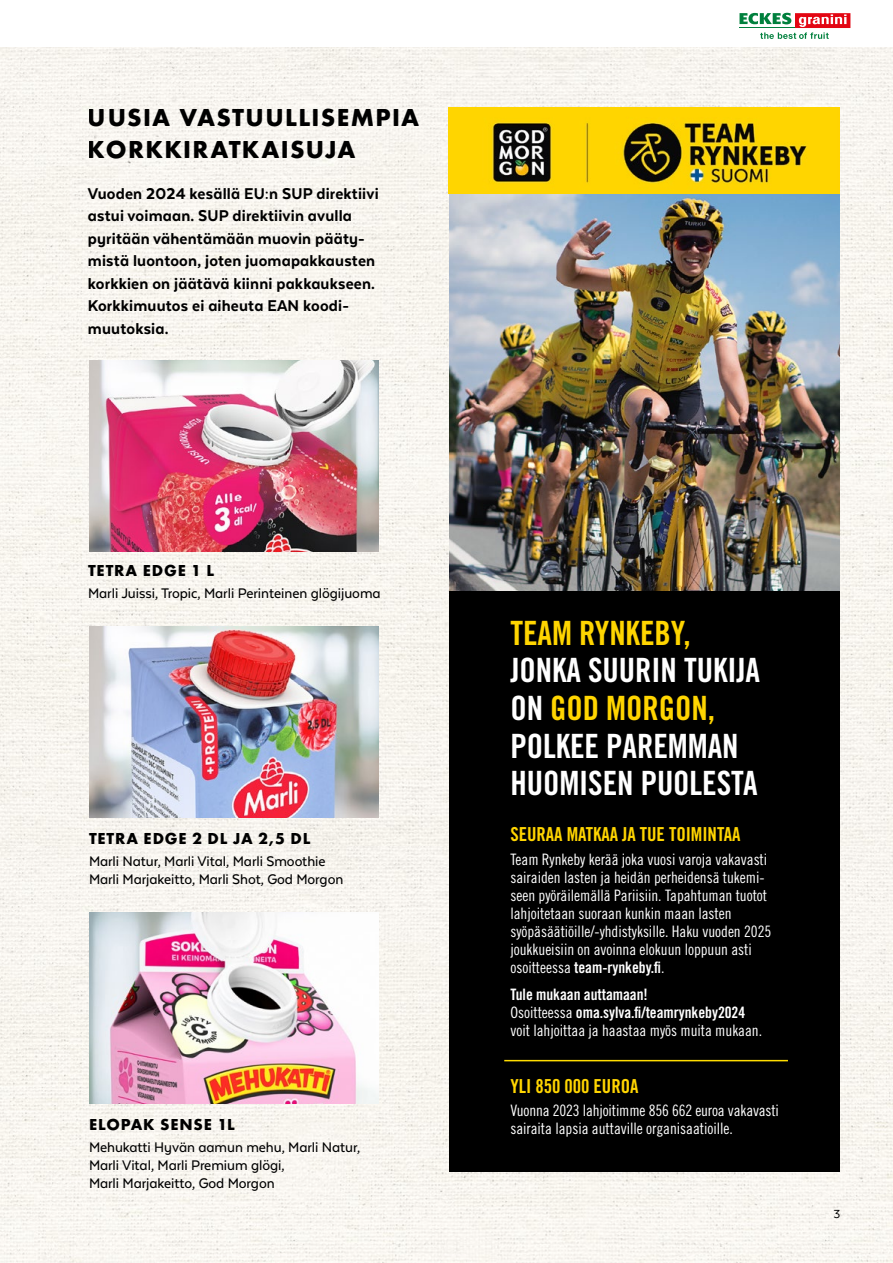
<style>
.page{position:relative;width:893px;height:1263px;background:#fff}
.page>*{position:absolute;margin:0;border:0;box-sizing:border-box;transform-origin:0 0}
.Leipis_Medioum_pienempi{font:33.45px/37.7px "Trade Gothic LT Std Bd Cn 20";letter-spacing:-.005em;color:#fff}
.t1{font:700 25.5px/31.5px "Futura Round";letter-spacing:.05em;color:#000}
.Leipis_Medioum_pienempi-2{font:19.35px "Trade Gothic LT Std Bd Cn 20";letter-spacing:-.005em;color:#ffd500}
.Ingressi_Bold{font:800 18px/22.5px "Texta Alt";letter-spacing:.01em;color:#000}
.Väliots_CAPS_Futura{font:700 16.5px "Futura Round";letter-spacing:.05em;color:#000}
.Leipis_Medioum_pienempi-3{font:500 16.05px/18px "Texta Alt";letter-spacing:-.005em;color:#000}
.Leipis_Medioum_pienempi-4{font:15.75px/18px "Trade Gothic LT Std Cn 18";letter-spacing:-.005em;color:#fff}
.t2{font:13.5px "Texta";color:#000;scale:1.05 1}
.s1{color:#ffd500}
.s2{font-family:"Trade Gothic LT Std Bd Cn 20"}
</style>
<div class="page">
<img style="left:0;top:47px;width:893px;height:799px">
<div style="left:0;top:846px;width:893px;height:417px;background:#f8f5f0"></div>
<hr style="left:0;top:0;width:1px;height:70px;background:#e7e0d6">
<img style="left:448px;top:108px;width:392px;height:483px">
<div style="left:449px;top:591px;width:391px;height:580px;background:#000"></div>
<img style="left:89px;top:361px;width:289px;height:191px">
<img style="left:89px;top:626px;width:289px;height:192px">
<img style="left:89px;top:912px;width:289px;height:192px">
<hr style="left:504px;top:1060px;width:284px;height:1px;background:#fd0">
<hr style="left:0;top:0;width:1px;height:47px;background:#fff">
<svg style="left:846px;top:13px;width:4px;height:15px"></svg>
<svg style="left:739px;top:13px;width:107px;height:26px"></svg>
<h2 class="t1" style="left:88px;top:100px;width:333px">UUSIA VASTUULLISEMPIA<br>KORKKIRATKAISUJA</h2>
<p class="Ingressi_Bold" style="left:88px;top:182px;width:292px">Vuoden 2024 kesällä EU:n SUP direktiivi astui voimaan. SUP direktiivin avulla pyritään vähentämään muovin pääty&shy;mistä luontoon, joten juomapakkausten korkkien on jäätävä kiinni pakkaukseen.<br>Korkkimuutos ei aiheuta EAN koodi&shy;muutoksia.</p>
<p class="Väliots_CAPS_Futura" style="left:88px;top:557px;width:128px">TETRA EDGE 1 L</p>
<p class="Leipis_Medioum_pienempi-3" style="left:88px;top:584px;width:294px">Marli Juissi, Tropic, Marli Perinteinen glögijuoma</p>
<p class="Väliots_CAPS_Futura" style="left:89px;top:825px;width:223px">TETRA EDGE 2 DL JA 2,5 DL</p>
<p class="Leipis_Medioum_pienempi-3" style="left:89px;top:852px;width:238px">Marli Natur, Marli Vital, Marli Smoothie</p>
<p class="Leipis_Medioum_pienempi-3" style="left:89px;top:870px;width:256px">Marli Marjakeitto, Marli Shot, God Morgon</p>
<p class="Väliots_CAPS_Futura" style="left:89px;top:1111px;width:147px">ELOPAK SENSE 1L</p>
<p class="Leipis_Medioum_pienempi-3" style="left:89px;top:1138px;width:273px">Mehukatti Hyvän aamun mehu, Marli Natur,<br>Marli Vital, Marli Premium glögi,</p>
<p class="Leipis_Medioum_pienempi-3" style="left:89px;top:1174px;width:187px">Marli Marjakeitto, God Morgon</p>
<p class="Leipis_Medioum_pienempi" style="left:510px;top:614px;width:251px"><span class="s1">TEAM RYNKEBY,<br></span>JONKA SUURIN TUKIJA<br>ON <span class="s1">GOD MORGON,<br></span>POLKEE PAREMMAN<br>HUOMISEN PUOLESTA</p>
<p class="Leipis_Medioum_pienempi-2" style="left:510px;top:822px;width:232px">SEURAA MATKAA JA TUE TOIMINTAA</p>
<p class="Leipis_Medioum_pienempi-4" style="left:510px;top:850px;width:262px">Team Rynkeby kerää joka vuosi varoja vakavasti sairaiden lasten ja heidän perheidensä tukemi&shy;seen pyöräilemällä Pariisiin. Tapahtuman tuotot lahjoitetaan suoraan kunkin maan lasten syöpäsäätiöille/-yhdistyksille. Haku vuoden 2025 joukkueisiin on avoinna elokuun loppuun asti osoitteessa <span class="s2">team-rynkeby.fi</span>.</p>
<p class="Leipis_Medioum_pienempi-4" style="left:510px;top:985px;width:253px"><span class="s2">Tule mukaan auttamaan!<br></span>Osoitteessa <span class="s2">oma.sylva.fi/teamrynkeby2024 </span>voit lahjoittaa ja haastaa myös muita mukaan.</p>
<p class="Leipis_Medioum_pienempi-2" style="left:510px;top:1074px;width:130px">YLI 850 000 EUROA</p>
<p class="Leipis_Medioum_pienempi-4" style="left:510px;top:1101px;width:270px">Vuonna 2023 lahjoitimme 856 662 euroa vakavasti sairaita lapsia auttaville organisaatioille.</p>
<p class="t2" style="left:833px;top:1207px;width:8px">3</p>
</div>
